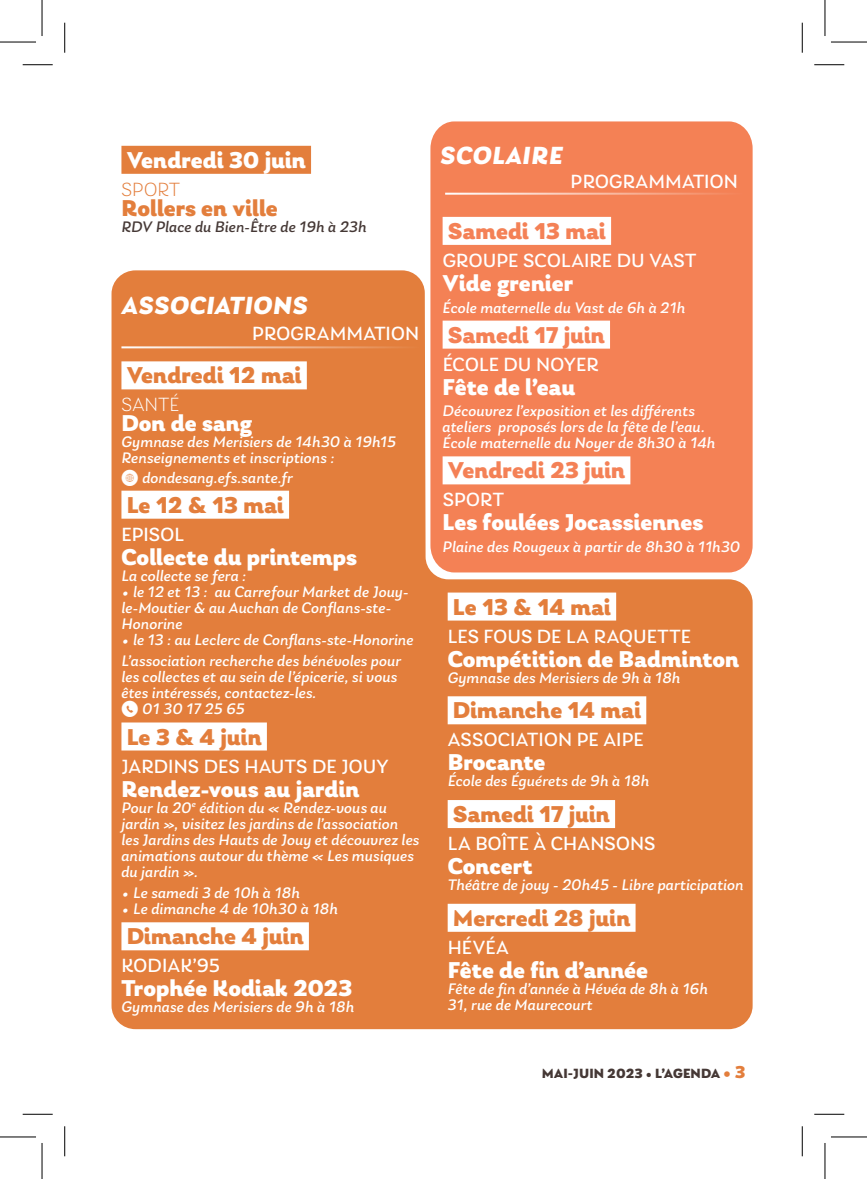
<style>
.page{position:relative;width:867px;height:1179px;background:#fff}
.page>*{position:absolute;margin:0;border:0;box-sizing:border-box;transform-origin:0 0}
.t1{font:italic 900 26px "Laca";letter-spacing:.01em;color:#fff}
.t2{font:900 24px "Laca";color:#fff}
.t3{font:900 24px "Laca";color:#e37e3c}
.t4{font:900 24px "Laca";color:#f48156}
.t5{font:20px "Laca";letter-spacing:.01em;color:#fff}
.t6{font:300 20px "Laca";letter-spacing:.015em;color:#fff}
.t7{font:300 20px "Laca";letter-spacing:.01em;color:#e37e3c}
.t8{font:italic 16px/16px "Laca";letter-spacing:.005em;color:#fff}
.t9{font:italic 16px "Laca";letter-spacing:.005em;color:#453835}
.t10{font:900 14px "Laca";color:#453835}
.s1{font-family:"Social Media Circled";font-style:normal}
.s2{font-size:18px;color:#e37e3c}
</style>
<div class="page">
<div style="left:111px;top:270px;width:641px;height:758px;background:#e37e3c"></div>
<hr style="left:121px;top:346px;width:298px;height:2px;background:#fff">
<div style="left:121px;top:361px;width:186px;height:28px;background:#fff"></div>
<div style="left:121px;top:490px;width:168px;height:28px;background:#fff"></div>
<div style="left:121px;top:722px;width:146px;height:28px;background:#fff"></div>
<div style="left:121px;top:922px;width:188px;height:28px;background:#fff"></div>
<div style="left:447px;top:592px;width:169px;height:28px;background:#fff"></div>
<div style="left:447px;top:696px;width:199px;height:28px;background:#fff"></div>
<div style="left:447px;top:799px;width:168px;height:28px;background:#fff"></div>
<div style="left:447px;top:903px;width:188px;height:28px;background:#fff"></div>
<div style="left:121px;top:146px;width:190px;height:28px;background:#e37e3c"></div>
<div style="left:430px;top:121px;width:322px;height:451px;background:#f48155"></div>
<div style="left:442px;top:217px;width:169px;height:28px;background:#fff"></div>
<div style="left:442px;top:320px;width:168px;height:28px;background:#fff"></div>
<div style="left:442px;top:456px;width:188px;height:28px;background:#fff"></div>
<hr style="left:445px;top:193px;width:297px;height:2px;background:#fff">
<hr style="left:23px;top:64px;width:30px;height:1px;background:#000">
<hr style="left:814px;top:64px;width:30px;height:1px;background:#000">
<hr style="left:23px;top:1113px;width:30px;height:1px;background:#000">
<hr style="left:814px;top:1113px;width:30px;height:1px;background:#000">
<hr style="left:64px;top:23px;width:1px;height:30px;background:#000">
<hr style="left:64px;top:1125px;width:1px;height:30px;background:#000">
<hr style="left:801px;top:23px;width:1px;height:30px;background:#000">
<hr style="left:801px;top:1125px;width:1px;height:30px;background:#000">
<hr style="left:0;top:42px;width:36px;height:1px;background:#000">
<hr style="left:830px;top:42px;width:36px;height:1px;background:#000">
<hr style="left:0;top:1136px;width:36px;height:1px;background:#000">
<hr style="left:830px;top:1136px;width:36px;height:1px;background:#000">
<hr style="left:42px;top:0;width:1px;height:36px;background:#000">
<hr style="left:42px;top:1142px;width:1px;height:36px;background:#000">
<hr style="left:824px;top:0;width:1px;height:36px;background:#000">
<hr style="left:824px;top:1142px;width:1px;height:36px;background:#000">
<h1 class="t1" style="left:440px;top:140px;width:124px">SCOLAIRE</h1>
<h2 class="t2" style="left:127px;top:145px;width:181px">Vendredi 30 juin</h2>
<p class="t7" style="left:121px;top:178px;width:60px">SPORT</p>
<h2 class="t3" style="left:121px;top:193px;width:158px">Rollers en ville</h2>
<p class="t9" style="left:121px;top:217px;width:247px">RDV Place du Bien-Être de 19h à 23h</p>
<h2 class="t4" style="left:447px;top:216px;width:159px">Samedi 13 mai</h2>
<p class="t5" style="left:442px;top:249px;width:255px">GROUPE SCOLAIRE DU VAST</p>
<h2 class="t2" style="left:442px;top:268px;width:132px">Vide grenier</h2>
<p class="t8" style="left:442px;top:299px;width:244px">École maternelle du Vast de 6h à 21h</p>
<h2 class="t4" style="left:447px;top:320px;width:158px">Samedi 17 juin</h2>
<p class="t5" style="left:442px;top:352px;width:157px">ÉCOLE DU NOYER</p>
<h2 class="t2" style="left:442px;top:372px;width:134px">Fête de l’eau</h2>
<p class="t8" style="left:442px;top:403px;width:274px">Découvrez l’exposition et les différents ateliers proposés lors de la fête de l’eau.<br>École maternelle du Noyer de 8h30 à 14h</p>
<h2 class="t4" style="left:447px;top:456px;width:179px">Vendredi 23 juin</h2>
<p class="t5" style="left:442px;top:488px;width:63px">SPORT</p>
<h2 class="t2" style="left:442px;top:508px;width:262px">Les foulées Jocassiennes</h2>
<p class="t8" style="left:442px;top:538px;width:299px">Plaine des Rougeux à partir de 8h30 à 11h30</p>
<p class="t5" style="left:570px;top:170px;width:169px">PROGRAMMATION</p>
<h1 class="t1" style="left:121px;top:290px;width:188px">ASSOCIATIONS</h1>
<p class="t5" style="left:252px;top:322px;width:169px">PROGRAMMATION</p>
<h2 class="t3" style="left:127px;top:361px;width:176px">Vendredi 12 mai</h2>
<p class="t6" style="left:121px;top:393px;width:59px">SANTÉ</p>
<h2 class="t2" style="left:121px;top:409px;width:132px">Don de sang</h2>
<p class="t8" style="left:121px;top:434px;width:276px">Gymnase des Merisiers de 14h30 à 19h15<br>Renseignements et inscriptions :</p>
<p class="t8" style="left:121px;top:469px;width:173px"><span class="s1">K</span> dondesang.efs.sante.fr</p>
<h2 class="t3" style="left:127px;top:490px;width:159px">Le 12 &amp; 13 mai</h2>
<p class="t5" style="left:121px;top:522px;width:64px">EPISOL</p>
<h2 class="t2" style="left:121px;top:542px;width:237px">Collecte du printemps</h2>
<p class="t8" style="left:121px;top:567px;width:126px">La collecte se fera :</p>
<p class="t8" style="left:121px;top:583px;width:288px">• le 12 et 13 : au Carrefour Market de Jouy&shy;le-Moutier &amp; au Auchan de Conflans-ste-<br>Honorine</p>
<p class="t8" style="left:121px;top:628px;width:293px;line-height:21.6px">• le 13 : au Leclerc de Conflans-ste-Honorine<br>L’association recherche des bénévoles pour</p>
<p class="t8" style="left:121px;top:669px;width:277px">les collectes et au sein de l’épicerie, si vous êtes intéressés, contactez-les.<br><span class="s1">m</span> 01 30 17 25 65</p>
<h2 class="t3" style="left:127px;top:722px;width:136px">Le 3 &amp; 4 juin</h2>
<p class="t5" style="left:121px;top:754px;width:269px">JARDINS DES HAUTS DE JOUY</p>
<h2 class="t2" style="left:121px;top:774px;width:239px">Rendez-vous au jardin</h2>
<p class="t8" style="left:121px;top:799px;width:299px">Pour la 20<sup>e</sup> édition du « Rendez-vous au jardin », visitez les jardins de l’association les Jardins des Hauts de Jouy et découvrez les animations autour du thème « Les musiques du jardin ».</p>
<p class="t8" style="left:121px;top:884px;width:180px">• Le samedi 3 de 10h à 18h</p>
<p class="t8" style="left:121px;top:900px;width:218px">• Le dimanche 4 de 10h30 à 18h</p>
<h2 class="t3" style="left:127px;top:921px;width:178px">Dimanche 4 juin</h2>
<p class="t5" style="left:121px;top:954px;width:100px">KODIAK’95</p>
<h2 class="t2" style="left:121px;top:973px;width:232px">Trophée Kodiak 2023</h2>
<p class="t8" style="left:121px;top:998px;width:234px">Gymnase des Merisiers de 9h à 18h</p>
<h2 class="t3" style="left:453px;top:592px;width:159px">Le 13 &amp; 14 mai</h2>
<p class="t5" style="left:447px;top:624px;width:245px">LES FOUS DE LA RAQUETTE</p>
<h2 class="t2" style="left:447px;top:644px;width:293px">Compétition de Badminton</h2>
<p class="t8" style="left:447px;top:669px;width:234px">Gymnase des Merisiers de 9h à 18h</p>
<h2 class="t3" style="left:453px;top:696px;width:190px">Dimanche 14 mai</h2>
<p class="t5" style="left:447px;top:728px;width:197px">ASSOCIATION PE AIPE</p>
<h2 class="t2" style="left:447px;top:748px;width:99px">Brocante</h2>
<p class="t8" style="left:447px;top:773px;width:203px">École des Éguérets de 9h à 18h</p>
<h2 class="t3" style="left:453px;top:799px;width:158px">Samedi 17 juin</h2>
<p class="t5" style="left:447px;top:831px;width:209px">LA BOÎTE À CHANSONS</p>
<h2 class="t2" style="left:447px;top:851px;width:86px">Concert</h2>
<p class="t8" style="left:447px;top:876px;width:297px">Théâtre de jouy - 20h45 - Libre participation</p>
<h2 class="t3" style="left:453px;top:903px;width:179px">Mercredi 28 juin</h2>
<p class="t5" style="left:447px;top:935px;width:63px">HÉVÉA</p>
<h2 class="t2" style="left:447px;top:955px;width:202px">Fête de fin d’année</h2>
<p class="t8" style="left:447px;top:980px;width:262px">Fête de fin d’année à Hévéa de 8h à 16h<br>31, rue de Maurecourt</p>
<p class="t10" style="left:541px;top:1065px;width:205px">MAI-JUIN 2023 • L’AGENDA <span class="s2">• 3</span></p>
</div>
